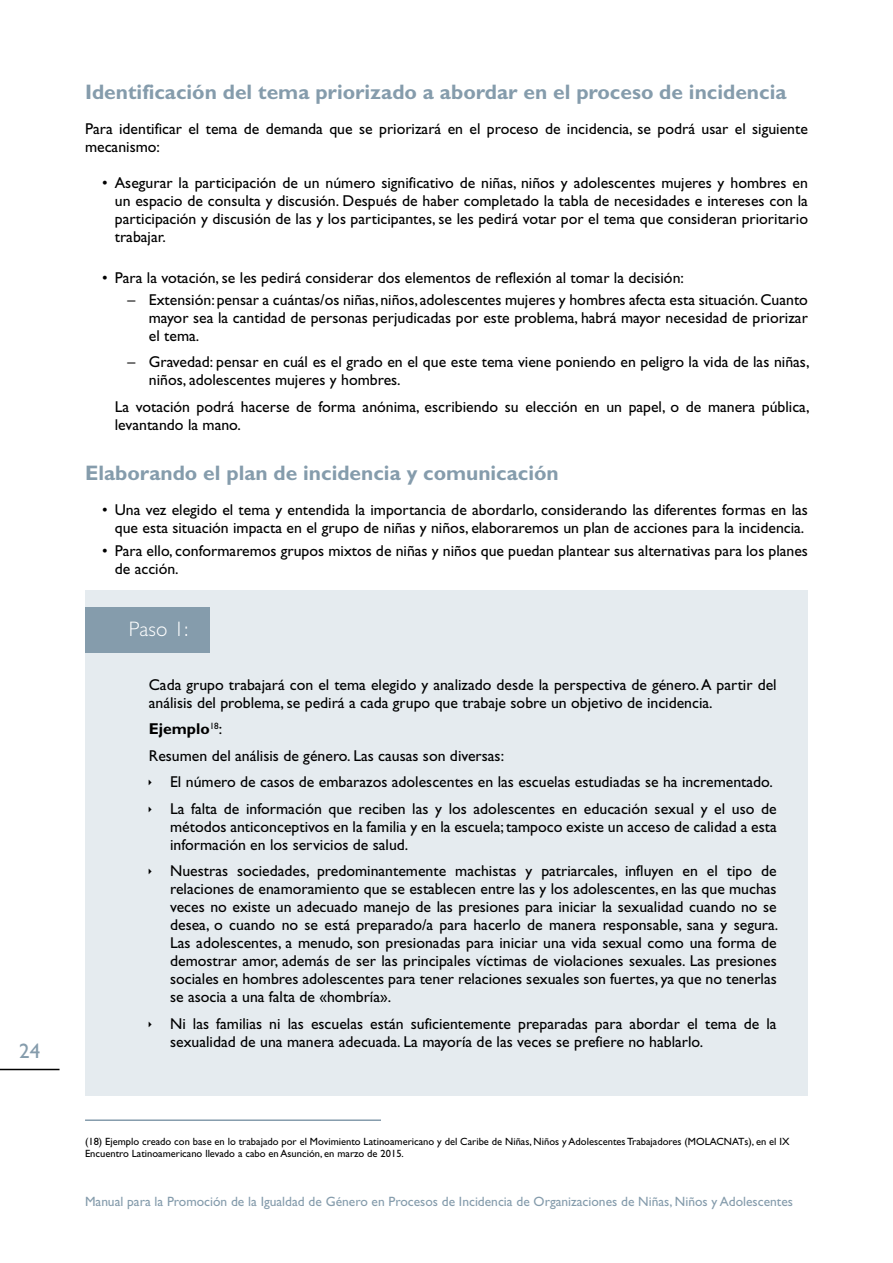
<style>
.page{position:relative;width:893px;height:1263px;background:#fff}
.page>*{position:absolute;margin:0;border:0;box-sizing:border-box;transform-origin:0 0}
.t1{font:700 21px "Gill Sans";color:#859cac}
.t2{font:300 21px "Gill Sans Std";color:#fff}
.t3{font:21px "Gill Sans";color:#859cac}
.t4{font:15.75px/18px "Gill Sans";color:#000}
.t5{font:700 15.75px "Gill Sans";color:#000}
.t6{font:13.5px "Gill Sans";color:#859cac}
.t7{font:10.5px/12px "Gill Sans";color:#000}
.s1{font-family:"Gill Sans Std"}
.s2{font-weight:400}
</style>
<div class="page">
<hr style="left:0;top:1069px;width:60px;height:1px;background:#000">
<div style="left:85px;top:590px;width:723px;height:506px;background:#e5ebef"></div>
<div style="left:85px;top:607px;width:124px;height:46px;background:#859cac"></div>
<hr style="left:85px;top:1119px;width:296px;height:2px;background:#859cac">
<h1 class="t3" style="left:19px;top:1039px;width:22px">24</h1>
<h1 class="t1" style="left:85px;top:80px;width:703px">Identificación del tema priorizado a abordar en el proceso de incidencia</h1>
<p class="t4" style="left:85px;top:120px;width:724px">Para identificar el tema de demanda que se priorizará en el proceso de incidencia, se podrá usar el siguiente mecanismo:</p>
<p class="t4" style="left:115px;top:174px;width:695px;text-align:justify;text-indent:-13px">• Asegurar la participación de un número significativo de niñas, niños y adolescentes mujeres y hombres en un espacio de consulta y discusión. Después de haber completado la tabla de necesidades e intereses con la participación y discusión de las y los participantes, se les pedirá votar por el tema que consideran prioritario trabajar.</p>
<p class="t4" style="left:102px;top:268px;width:583px">• Para la votación, se les pedirá considerar dos elementos de reflexión al tomar la decisión:</p>
<p class="t4" style="left:149px;top:291px;width:661px;text-align:justify;text-indent:-21px"><span class="s1">–</span> Extensión: pensar a cuántas/os niñas, niños, adolescentes mujeres y hombres afecta esta situación. Cuanto mayor sea la cantidad de personas perjudicadas por este problema, habrá mayor necesidad de priorizar el tema.</p>
<p class="t4" style="left:149px;top:353px;width:662px;text-indent:-21px"><span class="s1">–</span> Gravedad: pensar en cuál es el grado en el que este tema viene poniendo en peligro la vida de las niñas, niños, adolescentes mujeres y hombres.</p>
<p class="t4" style="left:115px;top:398px;width:696px">La votación podrá hacerse de forma anónima, escribiendo su elección en un papel, o de manera pública, levantando la mano.</p>
<h1 class="t1" style="left:85px;top:461px;width:475px">Elaborando el plan de incidencia y comunicación</h1>
<p class="t4" style="left:102px;top:501px;width:707px;text-align:center">• Una vez elegido el tema y entendida la importancia de abordarlo, considerando las diferentes formas en las que esta situación impacta en el grupo de niñas y niños, elaboraremos un plan de acciones para la incidencia.</p>
<p class="t4" style="left:115px;top:541px;width:695px;text-indent:-13px">• Para ello, conformaremos grupos mixtos de niñas y niños que puedan plantear sus alternativas para los planes de acción.</p>
<h1 class="t2" style="left:129px;top:617px;width:61px">Paso 1:</h1>
<p class="t4" style="left:149px;top:675px;width:629px">Cada grupo trabajará con el tema elegido y analizado desde la perspectiva de género. A partir del análisis del problema, se pedirá a cada grupo que trabaje sobre un objetivo de incidencia.</p>
<p class="t5" style="left:149px;top:719px;width:75px">Ejemplo<sup>18</sup><span class="s2">:</span></p>
<p class="t4" style="left:149px;top:746px;width:357px">Resumen del análisis de género. Las causas son diversas:</p>
<p class="t4" style="left:170px;top:773px;width:604px">El número de casos de embarazos adolescentes en las escuelas estudiadas se ha incrementado.</p>
<p class="t4" style="left:170px;top:799px;width:608px">La falta de información que reciben las y los adolescentes en educación sexual y el uso de</p>
<p class="t4" style="left:170px;top:817px;width:608px">métodos anticonceptivos en la familia y en la escuela; tampoco existe un acceso de calidad a esta información en los servicios de salud.</p>
<p class="t4" style="left:170px;top:862px;width:610px;text-align:justify">Nuestras sociedades, predominantemente machistas y patriarcales, influyen en el tipo de relaciones de enamoramiento que se establecen entre las y los adolescentes, en las que muchas veces no existe un adecuado manejo de las presiones para iniciar la sexualidad cuando no se desea, o cuando no se está preparado/a para hacerlo de manera responsable, sana y segura.<br>Las adolescentes, a menudo, son presionadas para iniciar una vida sexual como una forma de demostrar amor, además de ser las principales víctimas de violaciones sexuales. Las presiones sociales en hombres adolescentes para tener relaciones sexuales son fuertes, ya que no tenerlas se asocia a una falta de «hombría».</p>
<p class="t4" style="left:170px;top:1014px;width:608px">Ni las familias ni las escuelas están suficientemente preparadas para abordar el tema de la sexualidad de una manera adecuada. La mayoría de las veces se prefiere no hablarlo.</p>
<p class="t7" style="left:85px;top:1135px;width:706px">(18) Ejemplo creado con base en lo trabajado por el Movimiento Latinoamericano y del Caribe de Niñas, Niños y Adolescentes Trabajadores (MOLACNATs), en el IX<br>Encuentro Latinoamericano llevado a cabo en Asunción, en marzo de 2015.</p>
<p class="t6" style="left:85px;top:1194px;width:709px">Manual para la Promoción de la Igualdad de Género en Procesos de Incidencia de Organizaciones de Niñas, Niños y Adolescentes</p>
</div>
